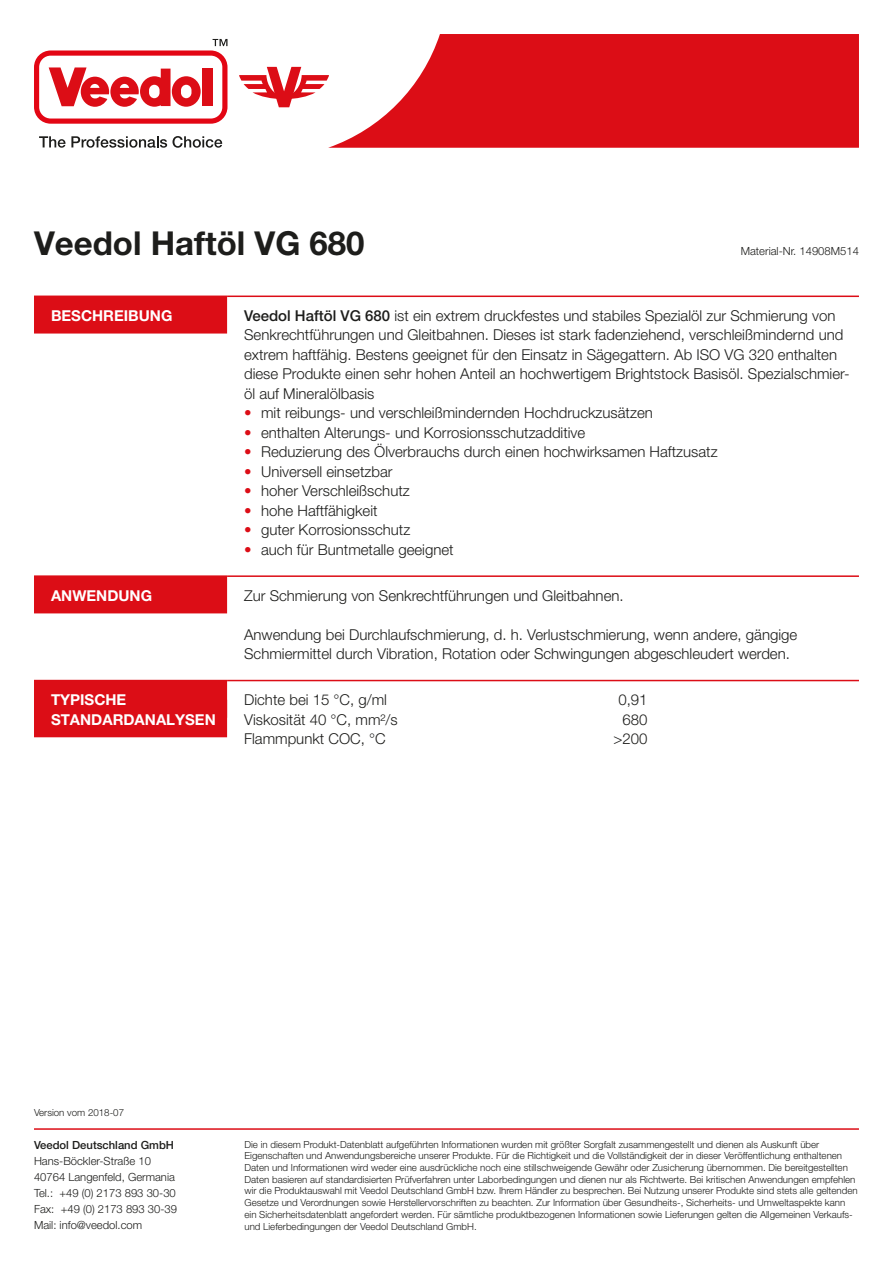
<style>
.page{position:relative;width:893px;height:1263px;background:#fff}
.page>*{position:absolute;margin:0;border:0;box-sizing:border-box;transform-origin:0 0}
.t1{font:700 33px "Helvetica Neue";color:#1d1d1b}
.t2{font:300 15px/19.5px "Helvetica Neue";color:#1d1d1b}
.t3{font:700 15px/19.5px "Helvetica Neue";color:#fff}
.t4{font:300 11.25px/16px "Helvetica Neue";color:#1d1d1b}
.t5{font:500 11.25px "Helvetica Neue";color:#1d1d1b}
.t6{font:300 9.75px/11.7px "Helvetica Neue";color:#1d1d1b}
.s1{font-weight:500}
.s2{color:#dc0d16}
</style>
<div class="page">
<svg style="left:239px;top:67px;width:89px;height:40px"></svg>
<svg style="left:34px;top:39px;width:193px;height:85px"></svg>
<svg style="left:39px;top:136px;width:183px;height:12px"></svg>
<svg style="left:328px;top:34px;width:531px;height:114px;background:#e02f37"></svg>
<hr style="left:34px;top:1128px;width:825px;height:2px;background:#dc0d16">
<hr style="left:34px;top:575px;width:193px;height:2px;background:#dc0d16">
<hr style="left:227px;top:575px;width:632px;height:2px;background:#dc0d16">
<hr style="left:227px;top:680px;width:632px;height:1px;background:#dc0d16">
<hr style="left:227px;top:296px;width:632px;height:1px;background:#dc0d16">
<div style="left:34px;top:296px;width:193px;height:38px;background:#dc0d16"></div>
<div style="left:34px;top:576px;width:193px;height:37px;background:#dc0d16"></div>
<div style="left:34px;top:680px;width:193px;height:38px;background:#dc0d16"></div>
<div style="left:34px;top:700px;width:193px;height:37px;background:#dc0d16"></div>
<h1 class="t1" style="left:34px;top:223px;width:332px">VEEDOL HAFTÖL VG 680</h1>
<p class="t4" style="left:741px;top:243px;width:120px">Material-Nr. 14908M514</p>
<h2 class="t3" style="left:51px;top:305px;width:123px">BESCHREIBUNG</h2>
<p class="t2" style="left:244px;top:305px;width:607px"><span class="s1">Veedol Haftöl VG 680</span> ist ein extrem druckfestes und stabiles Spezialöl zur Schmierung von Senkrechtführungen und Gleitbahnen. Dieses ist stark fadenziehend, verschleißmindernd und extrem haftfähig. Bestens geeignet für den Einsatz in Sägegattern. Ab ISO VG 320 enthalten diese Produkte einen sehr hohen Anteil an hochwertigem Brightstock Basisöl. Spezialschmier&shy;öl auf Mineralölbasis</p>
<h2 class="t2" style="left:244px;top:403px;width:410px"><span class="s2">•</span> mit reibungs- und verschleißmindernden Hochdruckzusätzen</h2>
<h2 class="t2" style="left:244px;top:422px;width:343px"><span class="s2">•</span> enthalten Alterungs- und Korrosionsschutzadditive</h2>
<h2 class="t2" style="left:244px;top:442px;width:475px"><span class="s2">•</span> Reduzierung des Ölverbrauchs durch einen hochwirksamen Haftzusatz</h2>
<h2 class="t2" style="left:244px;top:461px;width:150px"><span class="s2">•</span> Universell einsetzbar</h2>
<h2 class="t2" style="left:244px;top:481px;width:167px"><span class="s2">•</span> hoher Verschleißschutz</h2>
<h2 class="t2" style="left:244px;top:500px;width:135px"><span class="s2">•</span> hohe Haftfähigkeit</h2>
<h2 class="t2" style="left:244px;top:520px;width:168px"><span class="s2">•</span> guter Korrosionsschutz</h2>
<h2 class="t2" style="left:244px;top:539px;width:211px"><span class="s2">•</span> auch für Buntmetalle geeignet</h2>
<h2 class="t3" style="left:51px;top:585px;width:103px">ANWENDUNG</h2>
<h2 class="t2" style="left:244px;top:585px;width:381px">Zur Schmierung von Senkrechtführungen und Gleitbahnen.</h2>
<h2 class="t2" style="left:244px;top:624px;width:555px">Anwendung bei Durchlaufschmierung, d. h. Verlustschmierung, wenn andere, gängige<br>Schmiermittel durch Vibration, Rotation oder Schwingungen abgeschleudert werden.</h2>
<h2 class="t3" style="left:51px;top:690px;width:77px">TYPISCHE<br>STA</h2>
<h2 class="t2" style="left:244px;top:690px;width:144px">Dichte bei 15 °C, g/ml</h2>
<h2 class="t2" style="left:618px;top:690px;width:31px">0,91</h2>
<h2 class="t2" style="left:244px;top:709px;width:155px">Viskosität 40 °C, mm²/s</h2>
<h2 class="t2" style="left:623px;top:709px;width:27px">680</h2>
<h2 class="t2" style="left:244px;top:729px;width:143px">Flammpunkt COC, °C</h2>
<h2 class="t2" style="left:614px;top:729px;width:36px">&gt;200</h2>
<h2 class="t3" style="left:80px;top:709px;width:137px">NDARDANALYSEN</h2>
<p class="t6" style="left:34px;top:1106px;width:92px">Version vom 2018-07</p>
<p class="t5" style="left:34px;top:1138px;width:142px">Veedol Deutschland GmbH</p>
<p class="t4" style="left:34px;top:1152px;width:145px">Hans-Böckler-Straße 10<br>40764 Langenfeld, Germania<br>Tel.: +49 (0) 2173 893 30-30<br>Fax: +49 (0) 2173 893 30-39<br>Mail: info@veedol.com</p>
<p class="t6" style="left:244px;top:1138px;width:615px">Die in diesem Produkt-Datenblatt aufgeführten Informationen wurden mit größter Sorgfalt zusammengestellt und dienen als Auskunft über Eigenschaften und Anwendungsbereiche unserer Produkte. Für die Richtigkeit und die Vollständigkeit der in dieser Veröffentlichung enthaltenen Daten und Informationen wird weder eine ausdrückliche noch eine stillschweigende Gewähr oder Zusicherung übernommen. Die bereitgestellten Daten basieren auf standardisierten Prüfverfahren unter Laborbedingungen und dienen nur als Richtwerte. Bei kritischen Anwendungen empfehlen wir die Produktauswahl mit Veedol Deutschland GmbH bzw. Ihrem Händler zu besprechen. Bei Nutzung unserer Produkte sind stets alle geltenden Gesetze und Verordnungen sowie Herstellervorschriften zu beachten. Zur Information über Gesundheits-, Sicherheits- und Umweltaspekte kann ein Sicherheitsdatenblatt angefordert werden. Für sämtliche produktbezogenen Informationen sowie Lieferungen gelten die Allgemeinen Verkaufs&shy;und Lieferbedingungen der Veedol Deutschland GmbH.</p>
</div>
